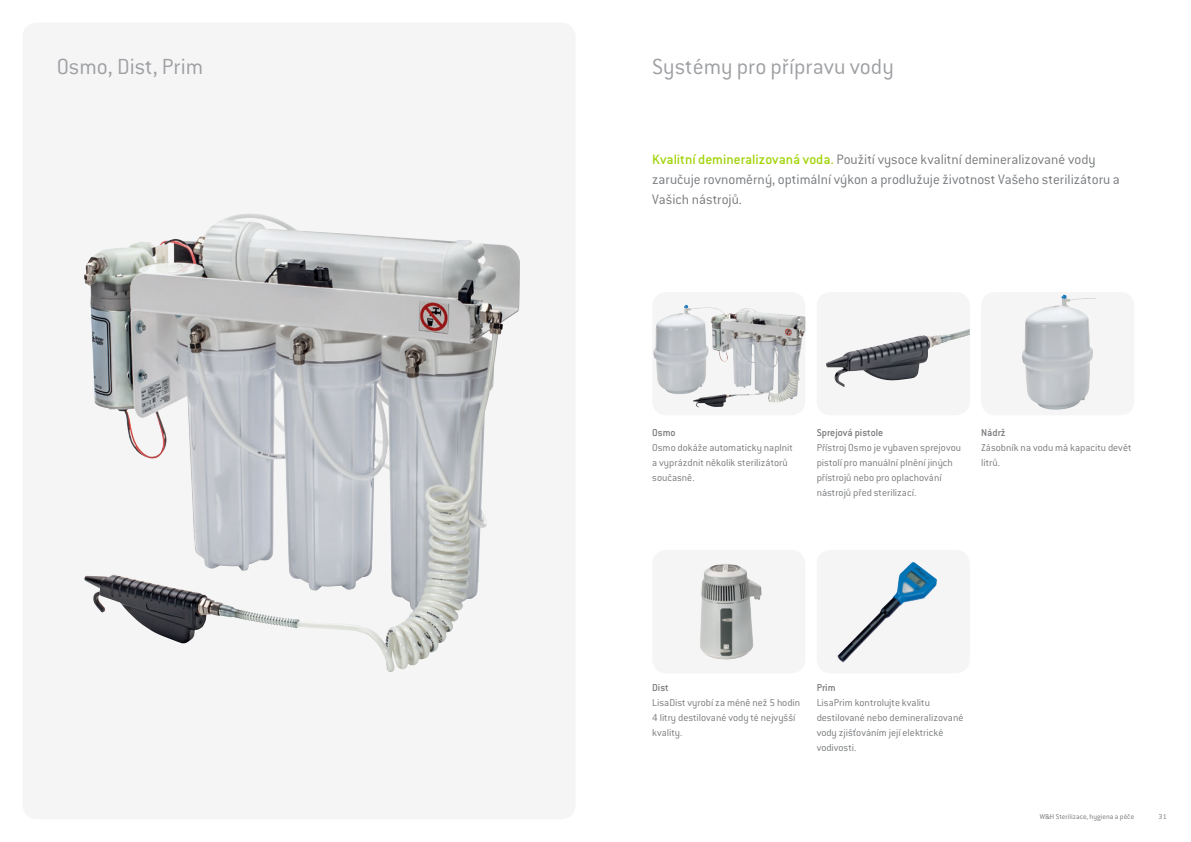
<style>
.page{position:relative;width:1191px;height:842px;background:#fff}
.page>*{position:absolute;margin:0;border:0;box-sizing:border-box;transform-origin:0 0}
.t1{font:300 24px "Conduit ITC Pro";color:#9d9fa2}
.t2{font:300 15px/20px "Conduit ITC Pro";color:#76787b}
.t3{font:300 11px/15px "Conduit ITC Pro";color:#76787b}
.t4{font:500 11px "Conduit ITC Pro";color:#76787b}
.t5{font:300 7.9px "Conduit ITC Pro";color:#76787b}
.s1{font-weight:500;color:#a2d40a}
</style>
<div class="page">
<svg style="left:23px;top:23px;width:552px;height:796px;fill:#f5f5f6"></svg>
<img style="left:84px;top:215px;width:151px;height:340px">
<svg style="left:652px;top:292px;width:153px;height:123px;fill:#f3f3f4"></svg>
<img style="left:653px;top:305px;width:71px;height:89px">
<div style="left:816px;top:292px;width:153px;height:123px;background:#f5f5f6;border-radius:14px"></div>
<img style="left:826px;top:332px;width:133px;height:55px">
<div style="left:652px;top:550px;width:153px;height:123px;background:#f5f5f6;border-radius:14px"></div>
<img style="left:700px;top:564px;width:61px;height:95px">
<div style="left:816px;top:550px;width:153px;height:123px;background:#f5f5f6;border-radius:14px"></div>
<img style="left:837px;top:562px;width:100px;height:101px">
<div style="left:981px;top:292px;width:153px;height:123px;background:#f5f5f6;border-radius:14px"></div>
<img style="left:1022px;top:295px;width:73px;height:115px">
<h1 class="t1" style="left:57px;top:53px;width:148px">Osmo, Dist, Prim</h1>
<h1 class="t1" style="left:652px;top:53px;width:243px">Systémy pro přípravu vody</h1>
<h2 class="t2" style="left:652px;top:149px;width:469px"><span class="s1">Kvalitní demineralizovaná voda.</span> Použití vysoce kvalitní demineralizované vody zaručuje rovnoměrný, optimální výkon a prodlužuje životnost Vašeho sterilizátoru a<br>Vašich nástrojů.</h2>
<p class="t4" style="left:652px;top:426px;width:25px">Osmo</p>
<p class="t3" style="left:652px;top:440px;width:142px">Osmo dokáže automaticky naplnit a vyprázdnit několik sterilizátorů současně.</p>
<p class="t4" style="left:816px;top:426px;width:68px">Sprejová pistole</p>
<p class="t3" style="left:816px;top:440px;width:146px">Přístroj Osmo je vybaven sprejovou pistolí pro manuální plnění jiných přístrojů nebo pro oplachování nástrojů před sterilizací.</p>
<p class="t4" style="left:981px;top:426px;width:26px">Nádrž</p>
<p class="t3" style="left:981px;top:440px;width:152px">Zásobník na vodu má kapacitu devět litrů.</p>
<p class="t4" style="left:652px;top:681px;width:18px">Dist</p>
<p class="t3" style="left:652px;top:695px;width:150px">LisaDist vyrobí za méně než 5 hodin<br>4 litry destilované vody té nejvyšší kvality.</p>
<p class="t4" style="left:816px;top:681px;width:20px">Prim</p>
<p class="t3" style="left:816px;top:695px;width:148px">LisaPrim kontrolujte kvalitu destilované nebo demineralizované vody zjišťováním její elektrické vodivosti.</p>
<p class="t5" style="left:1039px;top:812px;width:96px">W&amp;H Sterilizace, hygiena a péče</p>
<p class="t5" style="left:1158px;top:812px;width:10px">31</p>
</div>
